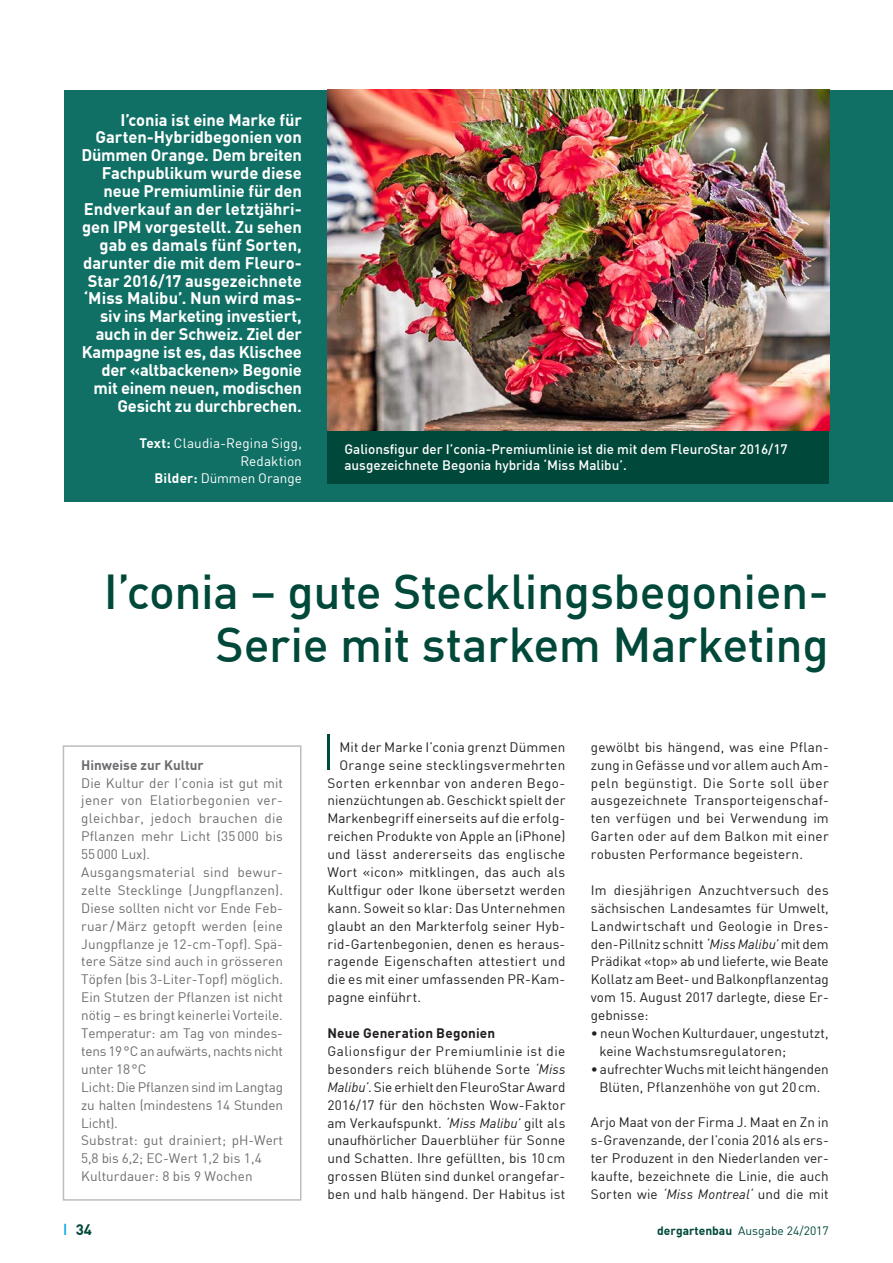
<style>
.page{position:relative;width:893px;height:1263px;background:#fff}
.page>*{position:absolute;margin:0;border:0;box-sizing:border-box;transform-origin:0 0}
.t1{font:500 48px/53.7px "DIN Offc Pro";letter-spacing:-.01em;color:#004839;text-align:right}
.t2{font:700 16.5px/17.9px "DIN Offc Pro";letter-spacing:-.01em;color:#fff;text-align:right}
.t3{font:700 15px "DIN Offc Pro";color:#004839}
.t4{font:13.5px/17.9px "DIN Offc Pro";letter-spacing:.01em;color:#231f20;text-align:justify}
.t5{font:13.5px/17.9px "DIN Offc Pro";letter-spacing:.005em;color:#6c6d70}
.t6{font:500 13.5px/16.5px "DIN Offc Pro";color:#fff}
.t7{font:13.5px/17.9px "DIN Offc Pro";letter-spacing:.01em;color:#fff;text-align:right}
.t8{font:13.5px "DIN Offc Pro";letter-spacing:.03em;color:#231f20}
.t9{font:700 13.5px "DIN Offc Pro";letter-spacing:.015em;color:#231f20}
.t10{font:700 13.5px "DIN Offc Pro";color:#6c6d70}
.t11{font:12px "DIN Offc Pro";color:#004839}
.s1{font-weight:700}
.s2{font-style:italic}
</style>
<div class="page">
<svg style="left:64px;top:1224px;width:2px;height:11px"></svg>
<div style="left:327px;top:90px;width:566px;height:411px;background:#107065"></div>
<div style="left:64px;top:90px;width:263px;height:411px;background:#107065"></div>
<img style="left:327px;top:90px;width:502px;height:341px">
<hr style="left:327px;top:734px;width:3px;height:36px;background:#004839">
<div style="left:327px;top:431px;width:502px;height:52px;background:#004839"></div>
<div style="left:63px;top:745px;width:238px;height:456px;border:2px solid #bcbdc0"></div>
<p class="t2" style="left:81px;top:108px;width:222px">I’conia ist eine Marke für<br>Garten-Hybridbegonien von<br>Dümmen Orange. Dem breiten<br>Fachpublikum wurde diese neue Premiumlinie für den<br>Endverkauf an der letztjähri&shy;gen IPM vorgestellt. Zu sehen gab es damals fünf Sorten, darunter die mit dem Fleuro-<br>Star 2016/17 ausgezeichnete ‘Miss Malibu’. Nun wird mas&shy;siv ins Marketing investiert, auch in der Schweiz. Ziel der<br>Kampagne ist es, das Klischee der «altbackenen» Begonie mit einem neuen, modischen<br>Gesicht zu durchbrechen.</p>
<p class="t7" style="left:140px;top:432px;width:164px"><span class="s1">Text:</span> Claudia-Regina Sigg,<br>Redaktion<br><span class="s1">Bilder:</span> Dümmen Orange</p>
<p class="t6" style="left:344px;top:439px;width:445px">Galionsfigur der I’conia-Premiumlinie ist die mit dem FleuroStar 2016/17 ausgezeichnete Begonia hybrida ‘Miss Malibu’.</p>
<h1 class="t1" style="left:104px;top:559px;width:726px">I’conia – gute Stecklingsbegonien-<br>Serie mit starkem Marketing</h1>
<p class="t10" style="left:81px;top:753px;width:124px">Hinweise zur Kultur</p>
<p class="t5" style="left:81px;top:772px;width:203px">Die Kultur der I’conia ist gut mit jener von Elatiorbegonien ver&shy;gleichbar, jedoch brauchen die<br>Pflanzen mehr Licht (35 000 bis<br>55000 Lux).<br>Ausgangsmaterial sind bewur&shy;zelte Stecklinge (Jungpflanzen).<br>Diese sollten nicht vor Ende Feb&shy;ruar / März getopft werden (eine<br>Jungpflanze je 12-cm-Topf). Spä&shy;tere Sätze sind auch in grösseren<br>Töpfen (bis 3-Liter-Topf) möglich.<br>Ein Stutzen der Pflanzen ist nicht nötig – es bringt keinerlei Vorteile.<br>Temperatur: am Tag von mindes&shy;tens 19°C an aufwärts, nachts nicht unter 18°C<br>Licht: Die Pflanzen sind im Langtag zu halten (mindestens 14 Stunden<br>Licht).<br>Substrat: gut drainiert; pH-Wert<br>5,8 bis 6,2; EC-Wert 1,2 bis 1,4<br>Kulturdauer: 8 bis 9 Wochen</p>
<p class="t4" style="left:339px;top:737px;width:227px">Mit der Marke I’conia grenzt Dümmen</p>
<p class="t4" style="left:339px;top:754px;width:227px">Orange seine stecklingsvermehrten</p>
<p class="t8" style="left:327px;top:772px;width:239px">Sorten erkennbar von anderen Bego-</p>
<p class="t4" style="left:327px;top:790px;width:239px">nienzüchtungen ab. Geschickt spielt der</p>
<p class="t4" style="left:327px;top:808px;width:239px">Markenbegriff einerseits auf die erfolg-</p>
<p class="t4" style="left:327px;top:826px;width:239px">reichen Produkte von Apple an (iPhone)</p>
<p class="t4" style="left:327px;top:844px;width:239px">und lässt andererseits das englische</p>
<p class="t4" style="left:327px;top:862px;width:239px">Wort «icon» mitklingen, das auch als</p>
<p class="t4" style="left:327px;top:880px;width:239px">Kultfigur oder Ikone übersetzt werden</p>
<p class="t4" style="left:327px;top:898px;width:239px">kann. Soweit so klar: Das Unternehmen</p>
<p class="t4" style="left:327px;top:915px;width:239px">glaubt an den Markterfolg seiner Hyb-</p>
<p class="t4" style="left:327px;top:933px;width:239px">rid-Gartenbegonien, denen es heraus-</p>
<p class="t4" style="left:327px;top:951px;width:239px">ragende Eigenschaften attestiert und</p>
<p class="t4" style="left:327px;top:969px;width:239px">die es mit einer umfassenden PR-Kam-</p>
<p class="t4" style="left:327px;top:987px;width:95px">pagne einführt.</p>
<p class="t9" style="left:327px;top:1022px;width:169px">Neue Generation Begonien</p>
<p class="t4" style="left:327px;top:1041px;width:239px">Galionsfigur der Premiumlinie ist die besonders reich blühende Sorte <span class="s2">‘Miss Malibu’</span>. Sie erhielt den FleuroStar Award 2016/17 für den höchsten Wow-Faktor am Verkaufspunkt. <span class="s2">‘Miss Malibu’</span> gilt als unaufhörlicher Dauerblüher für Sonne und Schatten. Ihre gefüllten, bis 10 cm grossen Blüten sind dunkel orangefar&shy;ben und halb hängend. Der Habitus ist</p>
<p class="t4" style="left:591px;top:736px;width:239px">gewölbt bis hängend, was eine Pflan&shy;zung in Gefässe und vor allem auch Am&shy;peln begünstigt. Die Sorte soll über ausgezeichnete Transporteigenschaf&shy;ten verfügen und bei Verwendung im Garten oder auf dem Balkon mit einer robusten Performance begeistern.</p>
<p class="t4" style="left:591px;top:880px;width:239px">Im diesjährigen Anzuchtversuch des sächsischen Landesamtes für Umwelt, Landwirtschaft und Geologie in Dres&shy;den-Pillnitz schnitt <span class="s2">‘Miss Malibu’</span> mit dem Prädikat «top» ab und lieferte, wie Beate Kollatz am Beet- und Balkonpflanzentag vom 15. August 2017 darlegte, diese Er&shy;gebnisse:</p>
<p class="t4" style="left:599px;top:1023px;width:231px;text-indent:-9px">• neun Wochen Kulturdauer, ungestutzt, keine Wachstumsregulatoren;</p>
<p class="t4" style="left:591px;top:1058px;width:239px;text-align:center">• aufrechter Wuchs mit leicht hängenden<br>Blüten, Pflanzenhöhe von gut 20cm.</p>
<p class="t4" style="left:591px;top:1112px;width:239px">Arjo Maat von der Firma J. Maat en Zn in s-Gravenzande, der I’conia 2016 als ers&shy;ter Produzent in den Niederlanden ver&shy;kaufte, bezeichnete die Linie, die auch Sorten wie <span class="s2">‘Miss Montreal‘</span> und die mit</p>
<p class="t3" style="left:76px;top:1217px;width:18px">34</p>
<p class="t11" style="left:657px;top:1221px;width:173px"><span class="s1">dergartenbau</span> Ausgabe 24/2017</p>
</div>
